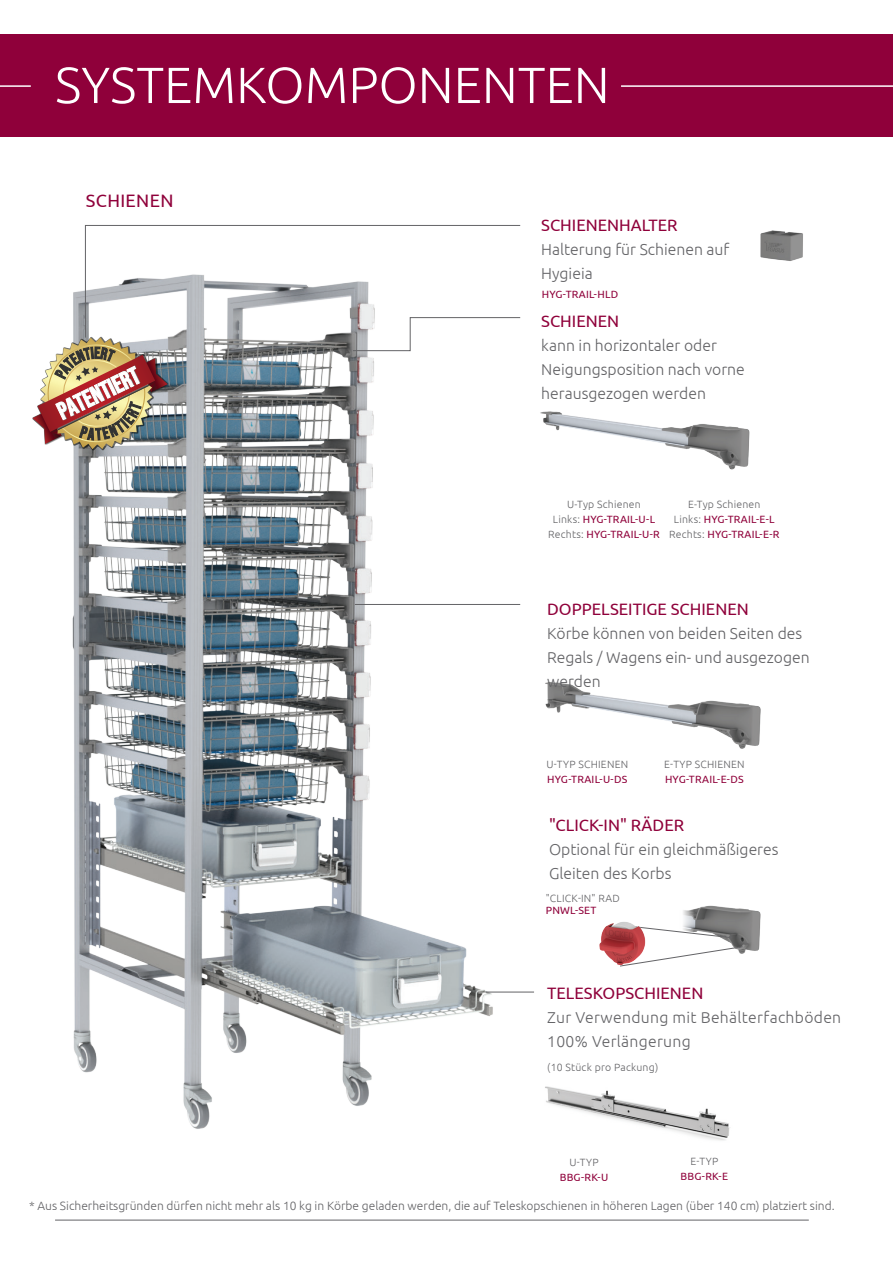
<style>
.page{position:relative;width:893px;height:1263px;background:#fff}
.page>*{position:absolute;margin:0;border:0;box-sizing:border-box;transform-origin:0 0}
.t1{font:300 50.7px "Ubuntu";color:#fff}
.t2{font:18px "Ubuntu";letter-spacing:.02em;color:#8f003a}
.t3{font:16.5px "Ubuntu";color:#8f003a}
.t4{font:300 15.75px/24px "Ubuntu";color:#636366}
.t5{font:300 15.75px/24px "Ubuntu";letter-spacing:.02em;color:#636366}
.t6{font:300 12px "Ubuntu";color:#636366}
.t7{font:300 10.5px/15px "Ubuntu";letter-spacing:.02em;color:#636366;text-align:center}
.t8{font:10.5px "Ubuntu";letter-spacing:.02em;color:#8f003a}
.s1{font-weight:400;color:#8f003a}
</style>
<div class="page">
<div style="left:0;top:34px;width:893px;height:102px;background:#8f003a"></div>
<hr style="left:0;top:85px;width:31px;height:2px;background:#fff">
<hr style="left:621px;top:85px;width:272px;height:2px;background:#fff">
<hr style="left:55px;top:1220px;width:754px;height:1px;background:#636366">
<img style="left:55px;top:225px;width:557px;height:996px">
<img style="left:532px;top:1083px;width:198px;height:83px">
<img style="left:526px;top:344px;width:224px;height:160px">
<hr style="left:486px;top:992px;width:48px;height:1px;background:#636366">
<hr style="left:355px;top:604px;width:165px;height:1px;background:#636366">
<svg style="left:352px;top:338px;width:169px;height:13px"></svg>
<svg style="left:85px;top:225px;width:436px;height:113px"></svg>
<img style="left:525px;top:655px;width:236px;height:121px">
<img style="left:683px;top:905px;width:78px;height:49px">
<svg style="left:665px;top:946px;width:78px;height:14px"></svg>
<svg style="left:665px;top:925px;width:67px;height:13px"></svg>
<img style="left:576px;top:900px;width:89px;height:87px">
<img style="left:760px;top:230px;width:43px;height:31px">
<img style="left:32px;top:336px;width:137px;height:115px">
<h1 class="t1" style="left:55px;top:54px;width:556px">SYSTEMKOMPONENTEN</h1>
<p class="t2" style="left:86px;top:190px;width:89px">SCHIENEN</p>
<p class="t3" style="left:541px;top:215px;width:138px">SCHIENENHALTER</p>
<p class="t4" style="left:541px;top:237px;width:190px">Halterung für Schienen auf<br>Hygieia</p>
<p class="t8" style="left:542px;top:288px;width:78px">HYG-TRAIL-HLD</p>
<p class="t3" style="left:541px;top:311px;width:79px">SCHIENEN</p>
<p class="t4" style="left:541px;top:333px;width:205px">kann in horizontaler oder<br>Neigungsposition nach vorne herausgezogen werden</p>
<p class="t7" style="left:548px;top:496px;width:113px">U-Typ Schienen<br>Links: <span class="s1">HYG-TRAIL-U-L<br></span>Rechts: <span class="s1">HYG-TRAIL-U-R</span></p>
<p class="t7" style="left:669px;top:496px;width:112px">E-Typ Schienen<br>Links: <span class="s1">HYG-TRAIL-E-L<br></span>Rechts: <span class="s1">HYG-TRAIL-E-R</span></p>
<p class="t3" style="left:547px;top:599px;width:203px">DOPPELSEITIGE SCHIENEN</p>
<p class="t4" style="left:547px;top:621px;width:264px">Körbe können von beiden Seiten des<br>Regals / Wagens ein- und ausgezogen werden</p>
<p class="t7" style="left:546px;top:757px;width:83px">U-TYP SCHIENEN</p>
<p class="t8" style="left:547px;top:773px;width:82px">HYG-TRAIL-U-DS</p>
<p class="t7" style="left:664px;top:756px;width:82px">E-TYP SCHIENEN</p>
<p class="t8" style="left:665px;top:773px;width:80px">HYG-TRAIL-E-DS</p>
<p class="t3" style="left:549px;top:815px;width:137px">"CLICK-IN" RÄDER</p>
<p class="t4" style="left:549px;top:837px;width:231px">Optional für ein gleichmäßigeres<br>Gleiten des Korbs</p>
<p class="t7" style="left:546px;top:890px;width:76px">"CLICK-IN" RAD</p>
<p class="t8" style="left:546px;top:904px;width:52px">PNWL-SET</p>
<p class="t3" style="left:547px;top:983px;width:158px">TELESKOPSCHIENEN</p>
<p class="t5" style="left:547px;top:1005px;width:296px">Zur Verwendung mit Behälterfachböden<br>100% Verlängerung</p>
<p class="t7" style="left:547px;top:1059px;width:113px">(10 Stück pro Packung)</p>
<p class="t7" style="left:569px;top:1154px;width:31px">U-TYP</p>
<p class="t8" style="left:560px;top:1170px;width:50px">BBG-RK-U</p>
<p class="t7" style="left:690px;top:1154px;width:29px">E-TYP</p>
<p class="t8" style="left:681px;top:1170px;width:49px">BBG-RK-E</p>
<p class="t6" style="left:29px;top:1198px;width:807px">* Aus Sicherheitsgründen dürfen nicht mehr als 10 kg in Körbe geladen werden, die auf Teleskopschienen in höheren Lagen (über 140 cm) platziert sind.</p>
</div>
